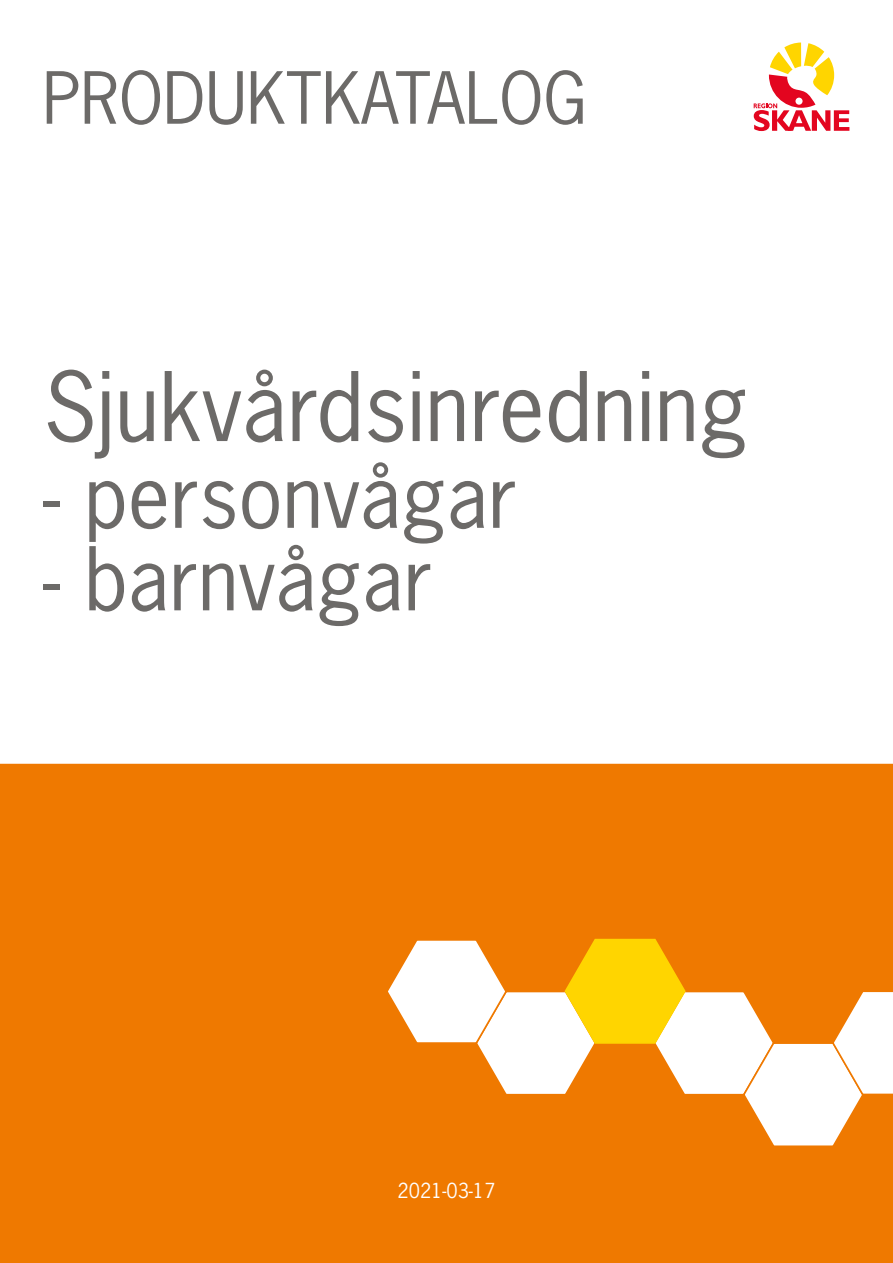
<style>
.page{position:relative;width:893px;height:1263px;background:#fff}
.page>*{position:absolute;margin:0;border:0;box-sizing:border-box;transform-origin:0 0}
.Egennamn{font:90px "News Gothic Std";color:#6c6a68}
.Egennamn-2{font:82.5px "News Gothic Std";color:#6c6a68}
.t1{font:67.5px "News Gothic Std";color:#6c6a68}
.t2{font:19.5px "News Gothic Std";color:#fff}
</style>
<div class="page">
<div style="left:0;top:763px;width:893px;height:500px;background:#ef7900"></div>
<svg style="left:754px;top:43px;width:95px;height:88px"></svg>
<svg style="left:385px;top:937px;width:508px;height:211px"></svg>
<p class="t1" style="left:43px;top:55px;width:545px">PRODUKTKATALOG</p>
<p class="Egennamn" style="left:44px;top:349px;width:707px">Sjukvårdsinredning</p>
<p class="Egennamn-2" style="left:44px;top:444px;width:475px">- personvågar</p>
<p class="Egennamn-2" style="left:44px;top:526px;width:390px">- barnvågar</p>
<p class="t2" style="left:398px;top:1178px;width:99px">2021-03-17</p>
</div>
